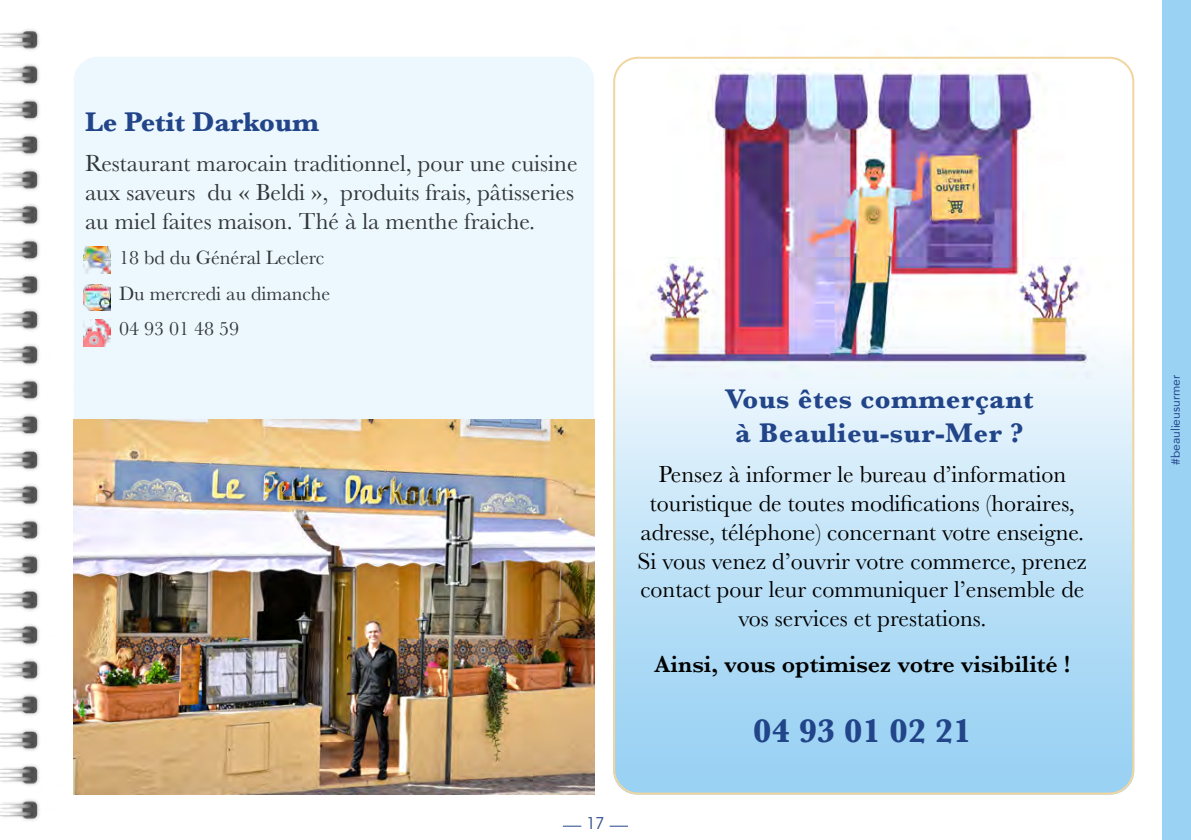
<style>
.page{position:relative;width:1191px;height:840px;background:#fff}
.page>*{position:absolute;margin:0;border:0;box-sizing:border-box;transform-origin:0 0}
.t1{font:700 34px "Baskerville";color:#224589}
.t2{font:700 28px/33.6px "Baskerville";letter-spacing:.02em;color:#224589;text-align:center}
.t3{font:700 28px "Baskerville";color:#224589}
.t4{font:24px/28.8px "Baskerville";color:#000;text-align:center}
.t5{font:24px/28.8px "Baskerville";color:#313638}
.t6{font:600 24px "Baskerville";color:#000}
.t7{font:20px/35.4px "Baskerville";color:#313638}
.t8{font:16px "ITC Avant Garde Pro";color:#24458a}
.t9{font:12px "Avenir";color:#24458a}
</style>
<div class="page">
<div style="left:1162px;top:0;width:29px;height:839px;background:#9ad2f4"></div>
<svg style="left:563px;top:825px;width:18px;height:1px"></svg>
<svg style="left:609px;top:825px;width:19px;height:1px"></svg>
<img style="left:616px;top:56px;width:515px;height:268px">
<svg style="left:613px;top:324px;width:521px;height:470px"></svg>
<img style="left:0;top:29px;width:74px;height:792px">
<div style="left:74px;top:57px;width:520px;height:363px;background:#edf7fe"></div>
<img style="left:74px;top:420px;width:520px;height:374px">
<img style="left:84px;top:320px;width:26px;height:26px">
<img style="left:84px;top:284px;width:26px;height:26px">
<img style="left:84px;top:247px;width:26px;height:26px">
<p class="t3" style="left:85px;top:103px;width:235px">Le Petit Darkoum</p>
<p class="t5" style="left:85px;top:149px;width:494px">Restaurant marocain traditionnel, pour une cuisine aux saveurs du « Beldi », produits frais, pâtisseries au miel faites maison. Thé à la menthe fraiche.</p>
<p class="t7" style="left:119px;top:240px;width:213px">18 bd du Général Leclerc<br>Du mercredi au dimanche<br>04 93 01 48 59</p>
<p class="t8" style="left:586px;top:812px;width:19px">17</p>
<p class="t2" style="left:725px;top:382px;width:309px">Vous êtes commerçant à Beaulieu-sur-Mer ?</p>
<p class="t4" style="left:637px;top:460px;width:451px">Pensez à informer le bureau d’information touristique de toutes modifications (horaires, adresse, téléphone) concernant votre enseigne.<br>Si vous venez d’ouvrir votre commerce, prenez contact pour leur communiquer l’ensemble de vos services et prestations.</p>
<p class="t6" style="left:654px;top:647px;width:418px">Ainsi, vous optimisez votre visibilité !</p>
<h1 class="t1" style="left:753px;top:706px;width:220px">04 93 01 02 21</h1>
<p class="t9" style="left:1166px;top:464px;width:91px;rotate:-90deg">#beaulieusurmer</p>
</div>
